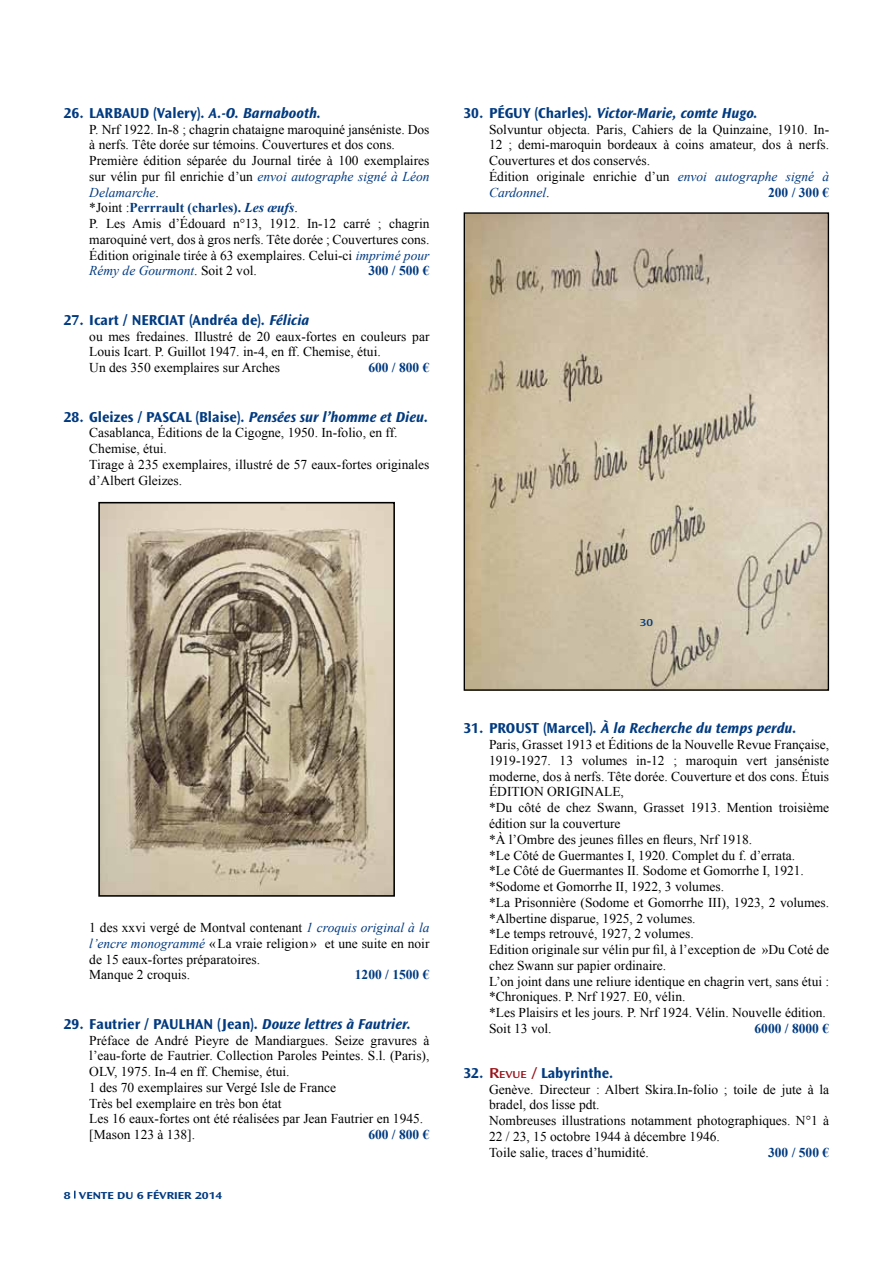
<style>
.page{position:relative;width:893px;height:1263px;background:#fff}
.page>*{position:absolute;margin:0;border:0;box-sizing:border-box;transform-origin:0 0}
.t1{font:700 15px "Ocean Sans Std";color:#003a80}
.t2{font:italic 700 15px "Ocean Sans Std";color:#003a80}
.t3{font:13.5px/15.8px "Times New Roman";color:#000}
.t4{font:700 13.5px "Times New Roman";color:#003a80}
.t5{font:700 expanded 10.5px "Ocean Sans Std";color:#003a80}
.t6{font:600 expanded 10.5px "Ocean Sans Std";color:#003a80}
.s1{font-style:italic}
.s2{font-style:italic;color:#003a80}
.s3{font-weight:700;color:#003a80}
.s4{font-weight:700;font-style:italic;color:#003a80}
.s5{font-style:normal}
.s6{font-weight:600;font-stretch:expanded;color:#98121a}
.s7{font-weight:600;font-stretch:expanded;font-size:10.5px;color:#98121a}
</style>
<div class="page">
<svg style="left:74px;top:1191px;width:2px;height:7px"></svg>
<img style="left:101px;top:505px;width:291px;height:389px">
<div style="left:98px;top:502px;width:297px;height:395px;border:2px solid #000"></div>
<img style="left:466px;top:214px;width:361px;height:475px">
<p class="t1" style="left:64px;top:104px;width:259px">26. LARBAUD (Valery)<span class="s1">. A.-O. Barnabooth.</span></p>
<p class="t3" style="left:89px;top:121px;width:342px">P. Nrf 1922. In-8 ; chagrin chataigne maroquiné janséniste. Dos à nerfs. Tête dorée sur témoins. Couvertures et dos cons.<br>Première édition séparée du Journal tirée à 100 exemplaires sur vélin pur fil enrichie d’un <span class="s2">envoi autographe signé à Léon Delamarche</span>.<br>*Joint :<span class="s3">Perrrault (charles).</span> <span class="s4">Les œufs</span>.<br>P. Les Amis d’Édouard n°13, 1912. In-12 carré ; chagrin maroquiné vert, dos à gros nerfs. Tête dorée ; Couvertures cons.<br>Édition originale tirée à 63 exemplaires. Celui-ci <span class="s2">imprimé pour Rémy de Gourmont</span>. Soit 2 vol.</p>
<p class="t4" style="left:368px;top:261px;width:63px">300 / 500 €</p>
<p class="t1" style="left:64px;top:311px;width:247px">27. Icart / NERCIAT (Andréa de)<span class="s1">. Félicia</span></p>
<p class="t3" style="left:89px;top:328px;width:342px">ou mes fredaines. Illustré de 20 eaux-fortes en couleurs par<br>Louis Icart. P. Guillot 1947. in-4, en ff. Chemise, étui.<br>Un des 350 exemplaires sur Arches</p>
<p class="t4" style="left:368px;top:358px;width:63px">600 / 800 €</p>
<p class="t1" style="left:64px;top:408px;width:366px">28. Gleizes / PASCAL (Blaise)<span class="s1">. Pensées sur l’homme et Dieu.</span></p>
<p class="t3" style="left:89px;top:425px;width:342px">Casablanca, Éditions de la Cigogne, 1950. In-folio, en ff.<br>Chemise, étui.<br>Tirage à 235 exemplaires, illustré de 57 eaux-fortes originales d’Albert Gleizes.</p>
<p class="t2" style="left:463px;top:105px;width:296px"><span class="s5">30. PÉGUY (Charles)</span>. Victor-Marie, comte Hugo.</p>
<p class="t3" style="left:489px;top:121px;width:342px">Solvuntur objecta. Paris, Cahiers de la Quinzaine, 1910. In-12 ; demi-maroquin bordeaux à coins amateur, dos à nerfs.<br>Couvertures et dos conservés.<br>Édition originale enrichie d’un <span class="s2">envoi autographe signé à Cardonnel</span>.</p>
<p class="t4" style="left:768px;top:183px;width:63px">200 / 300 €</p>
<p class="t6" style="left:640px;top:616px;width:15px">30</p>
<p class="t3" style="left:89px;top:919px;width:342px">1 des xxvi vergé de Montval contenant <span class="s2">1 croquis original à la l’encre monogrammé</span> «La vraie religion» et une suite en noir de 15 eaux-fortes préparatoires.<br>Manque 2 croquis.</p>
<p class="t4" style="left:355px;top:965px;width:76px">1200 / 1500 €</p>
<p class="t1" style="left:64px;top:1015px;width:349px">29. Fautrier / PAULHAN (Jean)<span class="s1">. Douze lettres à Fautrier.</span></p>
<p class="t3" style="left:89px;top:1032px;width:342px">Préface de André Pieyre de Mandiargues. Seize gravures à l’eau-forte de Fautrier. Collection Paroles Peintes. S.l. (Paris), OLV, 1975. In-4 en ff. Chemise, étui.<br>1 des 70 exemplaires sur Vergé Isle de France<br>Très bel exemplaire en très bon état<br>Les 16 eaux-fortes ont été réalisées par Jean Fautrier en 1945. [Mason 123 à 138].</p>
<p class="t4" style="left:368px;top:1125px;width:63px">600 / 800 €</p>
<p class="t5" style="left:64px;top:1189px;width:160px">8 VENTE DU 6 FÉVRIER 2014</p>
<p class="t2" style="left:463px;top:720px;width:335px"><span class="s5">31. PROUST (Marcel)</span>. À la Recherche du temps perdu.</p>
<p class="t3" style="left:489px;top:737px;width:342px">Paris, Grasset 1913 et Éditions de la Nouvelle Revue Française, 1919-1927. 13 volumes in-12 ; maroquin vert janséniste moderne, dos à nerfs. Tête dorée. Couverture et dos cons. Étuis ÉDITION ORIGINALE,<br>*Du côté de chez Swann, Grasset 1913. Mention troisième édition sur la couverture<br>*À l’Ombre des jeunes filles en fleurs, Nrf 1918.<br>*Le Côté de Guermantes I, 1920. Complet du f. d’errata.<br>*Le Côté de Guermantes II. Sodome et Gomorrhe I, 1921. *Sodome et Gomorrhe II, 1922, 3 volumes.<br>*La Prisonnière (Sodome et Gomorrhe III), 1923, 2 volumes. *Albertine disparue, 1925, 2 volumes.<br>*Le temps retrouvé, 1927, 2 volumes.<br>Edition originale sur vélin pur fil, à l’exception de »Du Coté de chez Swann sur papier ordinaire.<br>L’on joint dans une reliure identique en chagrin vert, sans étui : *Chroniques. P. Nrf 1927. E0, vélin.<br>*Les Plaisirs et les jours. P. Nrf 1924. Vélin. Nouvelle édition.<br>Soit 13 vol.</p>
<p class="t4" style="left:754px;top:1019px;width:76px">6000 / 8000 €</p>
<p class="t1" style="left:463px;top:1064px;width:152px">32. <span class="s6">R</span><span class="s7">EVUE</span> <span class="s6">/</span> Labyrinthe<span class="s1">.</span></p>
<p class="t3" style="left:489px;top:1081px;width:342px">Genève. Directeur : Albert Skira.In-folio ; toile de jute à la bradel, dos lisse pdt.<br>Nombreuses illustrations notamment photographiques. N°1 à 22 / 23, 15 octobre 1944 à décembre 1946.<br>Toile salie, traces d’humidité.</p>
<p class="t4" style="left:768px;top:1143px;width:63px">300 / 500 €</p>
</div>
